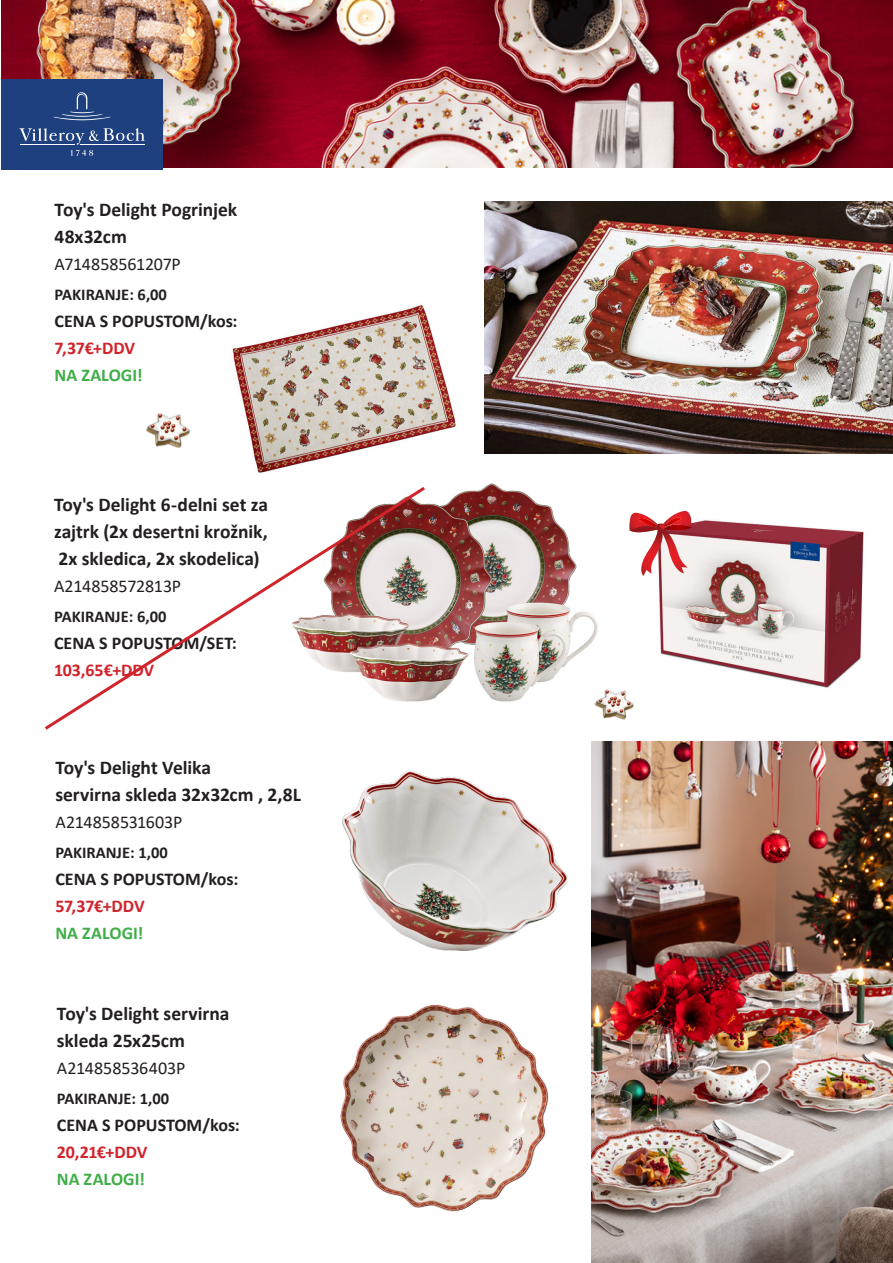
<style>
.page{position:relative;width:893px;height:1263px;background:#fff}
.page>*{position:absolute;margin:0;border:0;box-sizing:border-box;transform-origin:0 0}
.t1{font:700 19.5px/27px "Calibri";letter-spacing:-.005em;color:#231f20}
.t2{font:700 18px/27px "Calibri";color:#231f20}
.t3{font:18px "Calibri";letter-spacing:-.005em;color:#231f20}
.t4{font:700 16.5px "Calibri";color:#231f20}
.s1{color:#d1232a}
.s2{color:#40ae49}
</style>
<div class="page">
<img style="left:1px;top:0;width:892px;height:168px">
<div style="left:1px;top:79px;width:162px;height:90px;background:#1e407e"></div>
<svg style="left:54px;top:92px;width:56px;height:28px"></svg>
<svg style="left:19px;top:128px;width:126px;height:28px"></svg>
<img style="left:485px;top:201px;width:408px;height:252px">
<img style="left:232px;top:304px;width:224px;height:169px">
<img style="left:658px;top:510px;width:206px;height:178px">
<img style="left:284px;top:439px;width:321px;height:303px">
<img style="left:340px;top:1004px;width:209px;height:208px">
<img style="left:146px;top:413px;width:44px;height:35px">
<img style="left:594px;top:687px;width:40px;height:35px">
<svg style="left:629px;top:511px;width:62px;height:65px"></svg>
<img style="left:342px;top:771px;width:225px;height:179px">
<img style="left:591px;top:742px;width:302px;height:521px">
<svg style="left:45px;top:484px;width:383px;height:248px"></svg>
<p class="t1" style="left:55px;top:196px;width:184px">Toy's Delight Pogrinjek<br>48x32cm</p>
<p class="t3" style="left:55px;top:251px;width:128px">A714858561207P</p>
<p class="t4" style="left:55px;top:283px;width:114px">PAKIRANJE: 6,00</p>
<p class="t2" style="left:55px;top:307px;width:184px">CENA S POPUSTOM/kos:<br><span class="s1">7,37€+DDV<br></span><span class="s2">NA ZALOGI!</span></p>
<p class="t1" style="left:54px;top:491px;width:216px">Toy's Delight 6-delni set za zajtrk (2x desertni krožnik,</p>
<p class="t1" style="left:58px;top:545px;width:203px">2x skledica, 2x skodelica)</p>
<p class="t3" style="left:54px;top:574px;width:129px">A214858572813P</p>
<p class="t4" style="left:54px;top:605px;width:114px">PAKIRANJE: 6,00</p>
<p class="t2" style="left:54px;top:629px;width:184px">CENA S POPUSTOM/SET:<br><span class="s1">103,65€+DDV</span></p>
<p class="t1" style="left:55px;top:754px;width:247px">Toy's Delight Velika<br>servirna skleda 32x32cm , 2,8L</p>
<p class="t3" style="left:55px;top:809px;width:129px">A214858531603P</p>
<p class="t4" style="left:55px;top:841px;width:114px">PAKIRANJE: 1,00</p>
<p class="t2" style="left:55px;top:865px;width:184px">CENA S POPUSTOM/kos:<br><span class="s1">57,37€+DDV<br></span><span class="s2">NA ZALOGI!</span></p>
<p class="t1" style="left:57px;top:999px;width:174px">Toy's Delight servirna</p>
<p class="t1" style="left:57px;top:1026px;width:130px">skleda 25x25cm</p>
<p class="t3" style="left:57px;top:1055px;width:130px">A214858536403P</p>
<p class="t4" style="left:57px;top:1086px;width:114px">PAKIRANJE: 1,00</p>
<p class="t2" style="left:57px;top:1111px;width:184px">CENA S POPUSTOM/kos:<br><span class="s1">20,21€+DDV<br></span><span class="s2">NA ZALOGI!</span></p>
</div>
